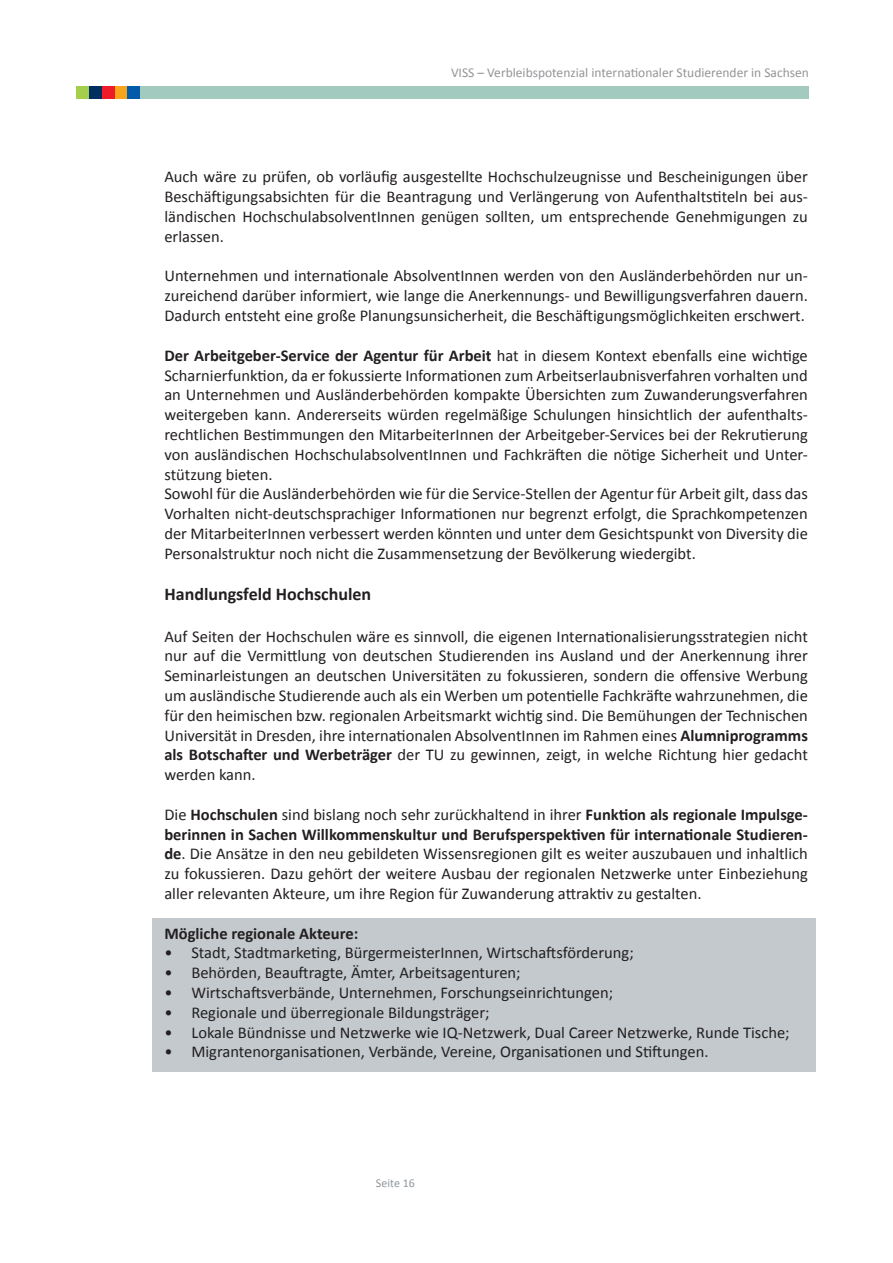
<style>
.page{position:relative;width:893px;height:1263px;background:#fff}
.page>*{position:absolute;margin:0;border:0;box-sizing:border-box;transform-origin:0 0}
.t1{font:700 18px "Calibri";color:#231f20}
.t2{font:16.5px/19.8px "Calibri";color:#231f20;text-align:justify}
.t3{font:700 16.5px "Calibri";color:#231f20}
.t4{font:13.5px "Calibri";color:#939598}
.t5{font:12px "Calibri";color:#90979d}
.s1{font-weight:700}
</style>
<div class="page">
<div style="left:77px;top:86px;width:732px;height:13px;background:#a2cabf"></div>
<div style="left:102px;top:86px;width:13px;height:13px;background:#ee1c28"></div>
<div style="left:77px;top:86px;width:12px;height:13px;background:#a4ce4c"></div>
<div style="left:115px;top:86px;width:12px;height:13px;background:#f9a51b"></div>
<div style="left:127px;top:86px;width:13px;height:13px;background:#015aaa"></div>
<div style="left:89px;top:86px;width:13px;height:13px;background:#002e5e"></div>
<div style="left:152px;top:918px;width:664px;height:153px;background:#c3c9cd"></div>
<p class="t4" style="left:451px;top:64px;width:359px">VISS – Verbleibspotenzial internationaler Studierender in Sachsen</p>
<p class="t2" style="left:164px;top:167px;width:645px">Auch wäre zu prüfen, ob vorläufig ausgestellte Hochschulzeugnisse und Bescheinigungen über Beschäftigungsabsichten für die Beantragung und Verlängerung von Aufenthaltstiteln bei aus&shy;ländischen HochschulabsolventInnen genügen sollten, um entsprechende Genehmigungen zu erlassen.</p>
<p class="t2" style="left:164px;top:266px;width:645px">Unternehmen und internationale AbsolventInnen werden von den Ausländerbehörden nur un&shy;zureichend darüber informiert, wie lange die Anerkennungs- und Bewilligungsverfahren dauern.<br>Dadurch entsteht eine große Planungsunsicherheit, die Beschäftigungsmöglichkeiten erschwert.</p>
<p class="t2" style="left:164px;top:345px;width:645px;text-align:left"><span class="s1">Der Arbeitgeber-Service der Agentur für Arbeit</span> hat in diesem Kontext ebenfalls eine wichtige Scharnierfunktion, da er fokussierte Informationen zum Arbeitserlaubnisverfahren vorhalten und an Unternehmen und Ausländerbehörden kompakte Übersichten zum Zuwanderungsverfahren weitergeben kann. Andererseits würden regelmäßige Schulungen hinsichtlich der aufenthalts&shy;rechtlichen Bestimmungen den MitarbeiterInnen der Arbeitgeber-Services bei der Rekrutierung von ausländischen HochschulabsolventInnen und Fachkräften die nötige Sicherheit und Unter&shy;stützung bieten.<br>Sowohl für die Ausländerbehörden wie für die Service-Stellen der Agentur für Arbeit gilt, dass das Vorhalten nicht-deutschsprachiger Informationen nur begrenzt erfolgt, die Sprachkompetenzen der MitarbeiterInnen verbessert werden könnten und unter dem Gesichtspunkt von Diversity die Personalstruktur noch nicht die Zusammensetzung der Bevölkerung wiedergibt.</p>
<p class="t1" style="left:164px;top:583px;width:208px">Handlungsfeld Hochschulen</p>
<p class="t2" style="left:164px;top:626px;width:645px">Auf Seiten der Hochschulen wäre es sinnvoll, die eigenen Internationalisierungsstrategien nicht nur auf die Vermittlung von deutschen Studierenden ins Ausland und der Anerkennung ihrer Seminarleistungen an deutschen Universitäten zu fokussieren, sondern die offensive Werbung um ausländische Studierende auch als ein Werben um potentielle Fachkräfte wahrzunehmen, die für den heimischen bzw. regionalen Arbeitsmarkt wichtig sind. Die Bemühungen der Technischen Universität in Dresden, ihre internationalen AbsolventInnen im Rahmen eines <span class="s1">Alumniprogramms als Botschafter und Werbeträger</span> der TU zu gewinnen, zeigt, in welche Richtung hier gedacht werden kann.</p>
<p class="t2" style="left:164px;top:804px;width:645px">Die <span class="s1">Hochschulen</span> sind bislang noch sehr zurückhaltend in ihrer <span class="s1">Funktion als regionale Impulsge&shy;berinnen in Sachen Willkommenskultur und Berufsperspektiven für internationale Studieren&shy;de</span>. Die Ansätze in den neu gebildeten Wissensregionen gilt es weiter auszubauen und inhaltlich zu fokussieren. Dazu gehört der weitere Ausbau der regionalen Netzwerke unter Einbeziehung aller relevanten Akteure, um ihre Region für Zuwanderung attraktiv zu gestalten.</p>
<p class="t3" style="left:164px;top:922px;width:195px">Mögliche regionale Akteure:</p>
<p class="t2" style="left:164px;top:943px;width:471px">• Stadt, Stadtmarketing, BürgermeisterInnen, Wirtschaftsförderung;</p>
<p class="t2" style="left:164px;top:963px;width:358px">• Behörden, Beauftragte, Ämter, Arbeitsagenturen;</p>
<p class="t2" style="left:164px;top:983px;width:450px">• Wirtschaftsverbände, Unternehmen, Forschungseinrichtungen;</p>
<p class="t2" style="left:164px;top:1002px;width:327px">• Regionale und überregionale Bildungsträger;</p>
<p class="t2" style="left:164px;top:1022px;width:627px">• Lokale Bündnisse und Netzwerke wie IQ-Netzwerk, Dual Career Netzwerke, Runde Tische;</p>
<p class="t2" style="left:164px;top:1042px;width:546px">• Migrantenorganisationen, Verbände, Vereine, Organisationen und Stiftungen.</p>
<p class="t5" style="left:376px;top:1175px;width:40px">Seite 16</p>
</div>
